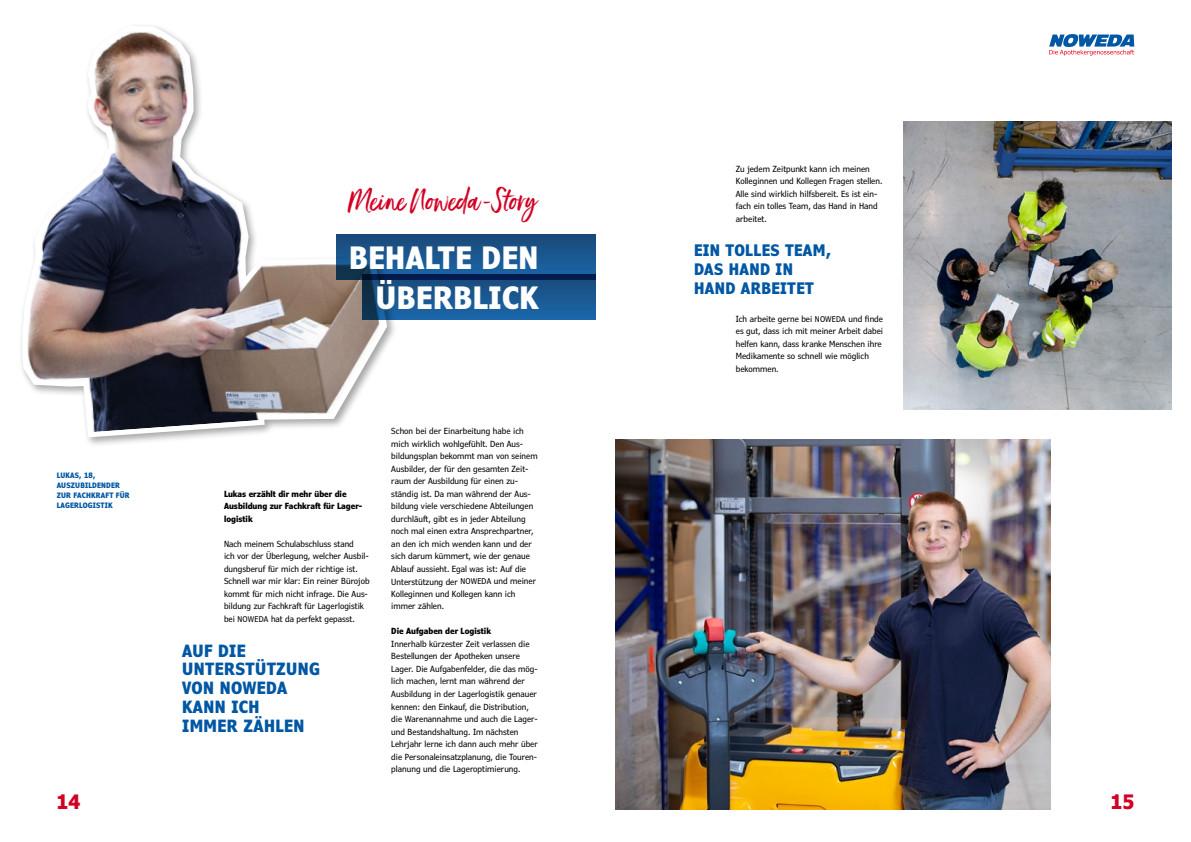
<style>
.page{position:relative;width:1191px;height:842px;background:#fff}
.page>*{position:absolute;margin:0;border:0;box-sizing:border-box;transform-origin:0 0}
.t1{font:700 condensed 31px/39.8px "Verdana Pro";letter-spacing:.02em;color:#fff;text-align:right}
.t2{font:28px "Ernestand Emily";color:#d20024}
.t3{font:700 condensed 20px "Verdana Pro";color:#d20024}
.t4{font:700 condensed 17px/18.8px "Verdana Pro";letter-spacing:.025em;color:#0057a3}
.t5{font:700 condensed 16px/18.8px "Verdana Pro";letter-spacing:.025em;color:#0057a3}
.t6{font:condensed 8.5px/12.5px "Verdana Pro";color:#000}
.t7{font:700 condensed 8.5px/12.5px "Verdana Pro";color:#000}
.t8{font:700 condensed 7.5px/10px "Verdana Pro";letter-spacing:.025em;color:#0057a3}
.s1{font-size:8px}
</style>
<div class="page">
<svg style="left:1049px;top:34px;width:85px;height:22px"></svg>
<svg style="left:21px;top:25px;width:370px;height:420px"></svg>
<svg style="left:336px;top:235px;width:259px;height:45px;background:#195489"></svg>
<svg style="left:363px;top:274px;width:232px;height:46px;background:#164f86"></svg>
<img style="left:615px;top:439px;width:435px;height:370px">
<img style="left:903px;top:121px;width:268px;height:288px">
<p class="t8" style="left:57px;top:470px;width:75px">LUKAS, 18,<br>AUSZUBILDENDER<br>ZUR FACHKRAFT FÜR<br>LAGERLOGISTIK</p>
<h2 class="t2" style="left:347px;top:183px;width:192px">Meine Noweda-Story</h2>
<h1 class="t1" style="left:349px;top:238px;width:191px">BEHALTE DEN<br>ÜBERBLICK</h1>
<p class="t7" style="left:224px;top:487px;width:140px">Lukas erzählt dir mehr über die<br>Ausbildung zur Fachkraft für Lager&shy;logistik</p>
<p class="t6" style="left:224px;top:538px;width:147px">Nach meinem Schulabschluss stand<br>ich vor der Überlegung, welcher Ausbil&shy;dungsberuf für mich der richtige ist.<br>Schnell war mir klar: Ein reiner Bürojob kommt für mich nicht infrage. Die Aus&shy;bildung zur Fachkraft für Lagerlogistik bei <span class="s1">NOWEDA</span> hat da perfekt gepasst.</p>
<h3 class="t4" style="left:182px;top:641px;width:139px">AUF DIE<br>UNTERSTÜTZUNG<br>VON NOWEDA<br>KANN ICH<br>IMMER ZÄHLEN</h3>
<p class="t6" style="left:391px;top:425px;width:148px">Schon bei der Einarbeitung habe ich mich wirklich wohlgefühlt. Den Aus&shy;bildungsplan bekommt man von seinem Ausbilder, der für den gesamten Zeit&shy;raum der Ausbildung für einen zu&shy;ständig ist. Da man während der Aus&shy;bildung viele verschiedene Abteilungen durchläuft, gibt es in jeder Abteilung noch mal einen extra Ansprechpartner, an den ich mich wenden kann und der sich darum kümmert, wie der genaue Ablauf aussieht. Egal was ist: Auf die Unterstützung der <span class="s1">NOWEDA</span> und meiner Kolleginnen und Kollegen kann ich immer zählen.</p>
<p class="t7" style="left:391px;top:625px;width:101px">Die Aufgaben der Logistik</p>
<p class="t6" style="left:391px;top:638px;width:148px">Innerhalb kürzester Zeit verlassen die Bestellungen der Apotheken unsere Lager. Die Aufgabenfelder, die das mög&shy;lich machen, lernt man während der Ausbildung in der Lagerlogistik genauer kennen: den Einkauf, die Distribution, die Warenannahme und auch die Lager&shy;und Bestandshaltung. Im nächsten Lehrjahr lerne ich dann auch mehr über die Personaleinsatzplanung, die Touren&shy;planung und die Lageroptimierung.</p>
<p class="t6" style="left:736px;top:163px;width:148px">Zu jedem Zeitpunkt kann ich meinen Kolleginnen und Kollegen Fragen stellen.<br>Alle sind wirklich hilfsbereit. Es ist ein&shy;fach ein tolles Team, das Hand in Hand arbeitet.</p>
<h3 class="t5" style="left:694px;top:241px;width:138px">EIN TOLLES TEAM,<br>DAS HAND IN<br>HAND ARBEITET</h3>
<p class="t6" style="left:736px;top:313px;width:149px">Ich arbeite gerne bei <span class="s1">NOWEDA</span> und finde es gut, dass ich mit meiner Arbeit dabei helfen kann, dass kranke Menschen ihre<br>Medikamente so schnell wie möglich bekommen.</p>
<h3 class="t3" style="left:57px;top:789px;width:25px">14</h3>
<h3 class="t3" style="left:1111px;top:789px;width:25px">15</h3>
</div>
